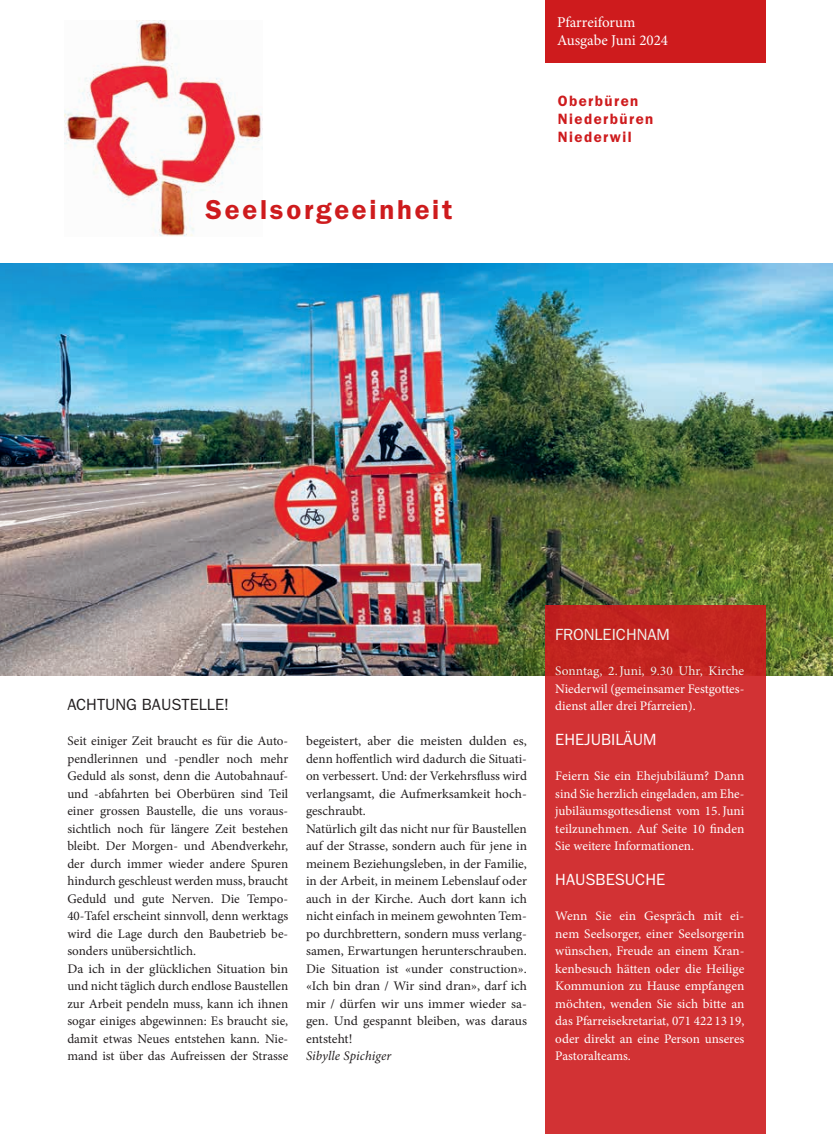
<style>
.page{position:relative;width:833px;height:1134px;background:#fff}
.page>*{position:absolute;margin:0;border:0;box-sizing:border-box;transform-origin:0 0}
.t1{font:600 27.5px "ITC Franklin Gothic Std";letter-spacing:.1em;color:#ce1b1d}
.t2{font:16.25px "ITC Franklin Gothic Std";color:#fff}
.t3{font:16.25px "ITC Franklin Gothic Std";color:#231f20}
.t4{font:600 15px/18px "ITC Franklin Gothic Std";letter-spacing:.1em;color:#ce1b1d}
.t5{font:15px/18px "Minion Pro";color:#fff}
.t6{font:13.12px/17.5px "Minion Pro";color:#231f20}
.t7{font:13.12px/17.5px "Minion Pro";color:#fff;text-align:justify}
.t8{font:italic 13.12px "Minion Pro";letter-spacing:.005em;color:#231f20}
</style>
<div class="page">
<img style="left:0;top:264px;width:833px;height:411px">
<img style="left:65px;top:20px;width:197px;height:217px">
<div style="left:544px;top:0;width:221px;height:63px;background:#ce1b1d"></div>
<div style="left:544px;top:605px;width:221px;height:529px;background:linear-gradient(to bottom,#cb2b2a,#d53538)"></div>
<h1 class="t1" style="left:206px;top:193px;width:248px">Seelsorgeeinheit</h1>
<p class="t5" style="left:557px;top:13px;width:113px">Pfarreiforum<br>Ausgabe Juni 2024</p>
<p class="t4" style="left:557px;top:92px;width:97px">Oberbüren<br>Niederbüren<br>Niederwil</p>
<p class="t3" style="left:67px;top:695px;width:163px">ACHTUNG BAUSTELLE!</p>
<p class="t6" style="left:67px;top:732px;width:222px">Seit einiger Zeit braucht es für die Auto&shy;pendlerinnen und -pendler noch mehr Geduld als sonst, denn die Autobahnauf&shy;und -abfahrten bei Oberbüren sind Teil einer grossen Baustelle, die uns voraus&shy;sichtlich noch für längere Zeit bestehen bleibt. Der Morgen- und Abendverkehr, der durch immer wieder andere Spuren hindurch geschleust werden muss, braucht Geduld und gute Nerven. Die Tempo-40-Tafel erscheint sinnvoll, denn werktags wird die Lage durch den Baubetrieb be&shy;sonders unübersichtlich.<br>Da ich in der glücklichen Situation bin und nicht täglich durch endlose Baustellen zur Arbeit pendeln muss, kann ich ihnen sogar einiges abgewinnen: Es braucht sie, damit etwas Neues entstehen kann. Nie&shy;mand ist über das Aufreissen der Strasse</p>
<p class="t6" style="left:306px;top:732px;width:222px">begeistert, aber die meisten dulden es, denn hoffentlich wird dadurch die Situati&shy;on verbessert. Und: der Verkehrsfluss wird verlangsamt, die Aufmerksamkeit hoch&shy;geschraubt.<br>Natürlich gilt das nicht nur für Baustellen auf der Strasse, sondern auch für jene in meinem Beziehungsleben, in der Familie, in der Arbeit, in meinem Lebenslauf oder auch in der Kirche. Auch dort kann ich nicht einfach in meinem gewohnten Tem&shy;po durchbrettern, sondern muss verlang&shy;samen, Erwartungen herunterschrauben.<br>Die Situation ist «under construction». «Ich bin dran / Wir sind dran», darf ich mir / dürfen wir uns immer wieder sa&shy;gen. Und gespannt bleiben, was daraus entsteht!</p>
<p class="t8" style="left:306px;top:1048px;width:87px">Sibylle Spichiger</p>
<p class="t2" style="left:555px;top:625px;width:116px">FRONLEICHNAM</p>
<p class="t7" style="left:555px;top:662px;width:190px">Sonntag, 2.Juni, 9.30 Uhr, Kirche Niederwil (gemeinsamer Festgottes&shy;dienst aller drei Pfarreien).</p>
<p class="t2" style="left:555px;top:730px;width:103px">EHEJUBILÄUM</p>
<p class="t7" style="left:555px;top:767px;width:191px">Feiern Sie ein Ehejubiläum? Dann sind Sie herzlich eingeladen, am Ehe&shy;jubiläumsgottesdienst vom 15.Juni teilzunehmen. Auf Seite 10 finden Sie weitere Informationen.</p>
<p class="t2" style="left:555px;top:870px;width:111px">HAUSBESUCHE</p>
<p class="t7" style="left:555px;top:907px;width:191px">Wenn Sie ein Gespräch mit ei&shy;nem Seelsorger, einer Seelsorgerin wünschen, Freude an einem Kran&shy;kenbesuch hätten oder die Heilige Kommunion zu Hause empfangen möchten, wenden Sie sich bitte an das Pfarreisekretariat, 071 422 13 19, oder direkt an eine Person unseres Pastoralteams.</p>
</div>
